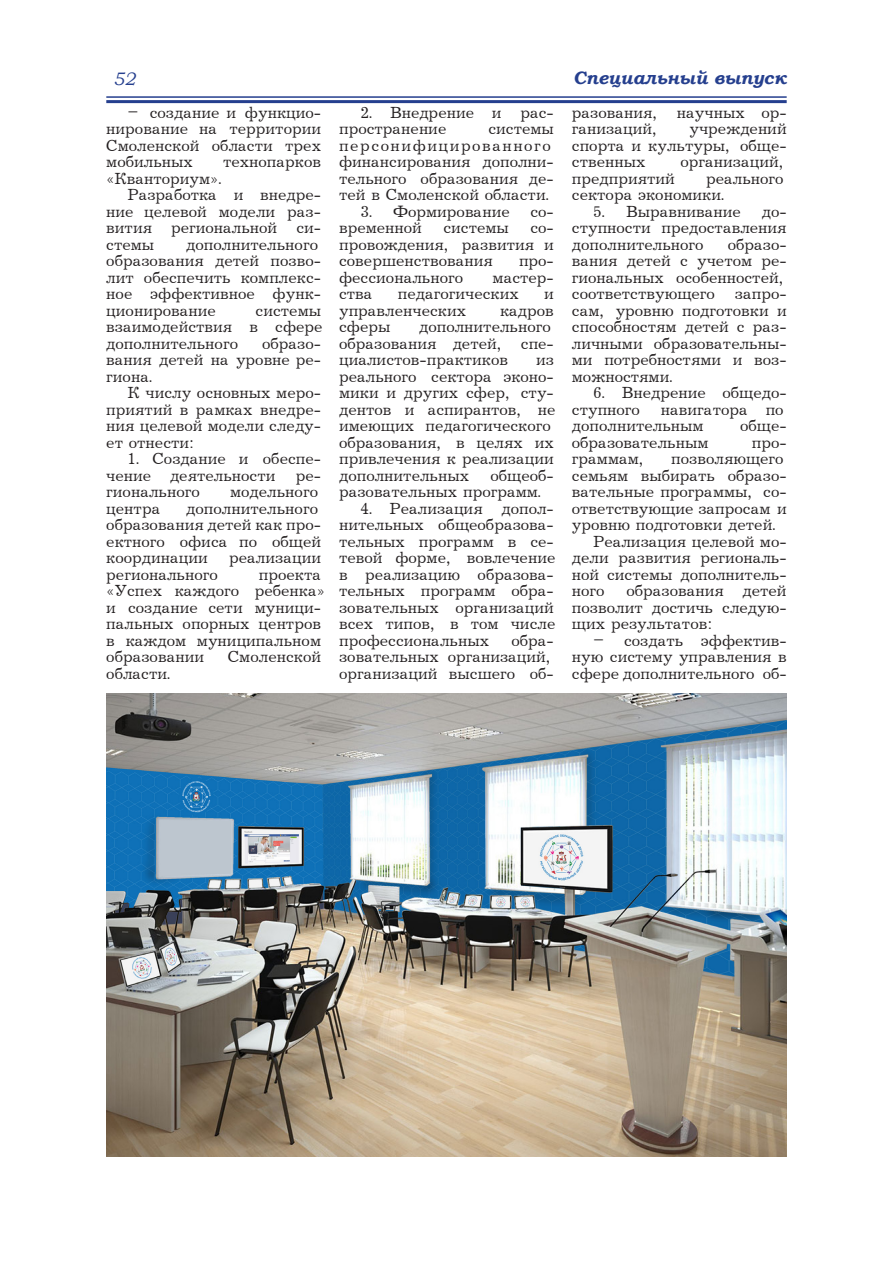
<style>
.page{position:relative;width:893px;height:1263px;background:#fff}
.page>*{position:absolute;margin:0;border:0;box-sizing:border-box;transform-origin:0 0}
.t1{font:italic 700 18px "Bookman Old Style";color:#253f8e}
.t2{font:italic 18px "Bookman Old Style";color:#253f8e}
.t3{font:16.5px/16.5px "Journal";color:#231f20}
</style>
<div class="page">
<hr style="left:106px;top:96px;width:681px;height:2px;background:#253f8e">
<hr style="left:106px;top:100px;width:681px;height:3px;background:#253f8e">
<img style="left:106px;top:693px;width:681px;height:464px">
<p class="t2" style="left:113px;top:66px;width:24px">52</p>
<p class="t1" style="left:573px;top:64px;width:215px">Специальный выпуск</p>
<p class="t3" style="left:106px;top:104px;width:216px;text-align:justify;text-indent:21px">– создание и функцио&shy;нирование на территории Смоленской области трех мобильных</p>
<p class="t3" style="left:339px;top:104px;width:216px;text-indent:21px">2. Внедрение и рас&shy;пространение</p>
<p class="t3" style="left:572px;top:104px;width:216px">разования, научных ор&shy;ганизаций,</p>
<p class="t3" style="left:572px;top:121px;width:216px;text-align:justify;text-indent:118px">учреждений спорта и культуры, обще&shy;ственных</p>
<p class="t3" style="left:339px;top:121px;width:216px;text-indent:149px">системы персонифицированного финансирования дополни&shy;тельного образования де&shy;тей в Смоленской области.</p>
<p class="t3" style="left:360px;top:203px;width:151px">3. Формирование</p>
<p class="t3" style="left:530px;top:203px;width:25px">со-</p>
<p class="t3" style="left:339px;top:220px;width:84px">временной</p>
<p class="t3" style="left:443px;top:220px;width:67px">системы</p>
<p class="t3" style="left:680px;top:154px;width:104px">организаций,</p>
<p class="t3" style="left:223px;top:154px;width:100px">технопарков</p>
<p class="t3" style="left:106px;top:170px;width:117px">«Кванториум».</p>
<p class="t3" style="left:106px;top:187px;width:216px;text-align:justify;text-indent:21px">Разработка и внедре&shy;ние целевой модели раз&shy;вития региональной си&shy;стемы</p>
<p class="t3" style="left:572px;top:170px;width:104px">предприятий</p>
<p class="t3" style="left:572px;top:170px;width:213px;text-indent:134px">реального сектора экономики.</p>
<p class="t3" style="left:593px;top:203px;width:149px">5. Выравнивание</p>
<p class="t3" style="left:572px;top:203px;width:216px;text-align:justify;text-indent:190px">до&shy;ступности предоставления дополнительного</p>
<p class="t3" style="left:339px;top:220px;width:216px;text-align:justify;text-indent:191px">со&shy;провождения, развития и совершенствования</p>
<p class="t3" style="left:572px;top:236px;width:216px;text-indent:156px">образо&shy;вания детей с учетом ре&shy;гиональных особенностей, соответствующего запро&shy;сам, уровню подготовки и способностям детей с раз&shy;личными образовательны&shy;ми потребностями и воз&shy;можностями.</p>
<p class="t3" style="left:572px;top:385px;width:216px;text-indent:21px">6. Внедрение общедо&shy;ступного</p>
<p class="t3" style="left:106px;top:236px;width:216px;text-indent:80px">дополнительного образования детей позво&shy;лит обеспечить комплекс&shy;ное эффективное функ&shy;ционирование</p>
<p class="t3" style="left:519px;top:253px;width:36px">про-</p>
<p class="t3" style="left:339px;top:269px;width:126px">фессионального</p>
<p class="t3" style="left:493px;top:269px;width:63px">мастер-</p>
<p class="t3" style="left:339px;top:286px;width:35px">ства</p>
<p class="t3" style="left:398px;top:286px;width:122px">педагогических</p>
<p class="t3" style="left:544px;top:286px;width:11px">и</p>
<p class="t3" style="left:339px;top:302px;width:129px">управленческих</p>
<p class="t3" style="left:500px;top:302px;width:55px">кадров</p>
<p class="t3" style="left:339px;top:319px;width:53px">сферы</p>
<p class="t3" style="left:106px;top:302px;width:218px;text-align:justify;text-indent:149px">системы взаимодействия в сфере дополнительного</p>
<p class="t3" style="left:339px;top:319px;width:216px;text-indent:80px">дополнительного образования детей, спе&shy;циалистов-практиков</p>
<p class="t3" style="left:106px;top:335px;width:216px;text-align:justify;text-indent:156px">образо&shy;вания детей на уровне ре&shy;гиона.</p>
<p class="t3" style="left:106px;top:385px;width:216px;text-align:justify;text-indent:21px">К числу основных меро&shy;приятий в рамках внедре&shy;ния целевой модели следу&shy;ет отнести:</p>
<p class="t3" style="left:106px;top:451px;width:216px;text-align:justify;text-indent:21px">1. Создание и обеспе&shy;чение деятельности ре&shy;гионального</p>
<p class="t3" style="left:339px;top:352px;width:218px;text-indent:197px">из реального сектора эконо&shy;мики и других сфер, сту&shy;дентов и аспирантов, не имеющих педагогического образования, в целях их привлечения к реализации дополнительных</p>
<p class="t3" style="left:572px;top:401px;width:213px;text-indent:89px">навигатора по дополнительным</p>
<p class="t3" style="left:740px;top:418px;width:48px">обще-</p>
<p class="t3" style="left:572px;top:434px;width:138px">образовательным</p>
<p class="t3" style="left:752px;top:434px;width:36px">про-</p>
<p class="t3" style="left:572px;top:451px;width:73px">граммам,</p>
<p class="t3" style="left:572px;top:451px;width:216px;text-indent:99px">позволяющего семьям выбирать образо&shy;вательные программы, со&shy;ответствующие запросам и уровню подготовки детей.</p>
<p class="t3" style="left:572px;top:533px;width:216px;text-align:justify;text-indent:21px">Реализация целевой мо&shy;дели развития региональ&shy;ной системы дополнитель&shy;ного</p>
<p class="t3" style="left:339px;top:467px;width:216px;text-indent:151px">общеоб&shy;разовательных программ.</p>
<p class="t3" style="left:339px;top:500px;width:218px;text-align:justify;text-indent:21px">4. Реализация допол&shy;нительных общеобразова&shy;тельных программ в се&shy;тевой форме, вовлечение в реализацию образова&shy;тельных программ обра&shy;зовательных организаций всех типов, в том числе профессиональных</p>
<p class="t3" style="left:230px;top:484px;width:89px">модельного</p>
<p class="t3" style="left:106px;top:500px;width:56px">центра</p>
<p class="t3" style="left:106px;top:500px;width:216px;text-indent:80px">дополнительного образования детей как про&shy;ектного офиса по общей координации</p>
<p class="t3" style="left:229px;top:550px;width:93px">реализации</p>
<p class="t3" style="left:106px;top:566px;width:113px">регионального</p>
<p class="t3" style="left:106px;top:566px;width:220px;text-indent:153px">проекта «Успех каждого ребенка» и создание сети муници&shy;пальных опорных центров в каждом муниципальном образовании</p>
<p class="t3" style="left:572px;top:583px;width:216px;text-align:justify;text-indent:55px">образования детей позволит достичь следую&shy;щих результатов:</p>
<p class="t3" style="left:572px;top:632px;width:216px;text-align:justify;text-indent:21px">– создать эффектив&shy;ную систему управления в сфере дополнительного об-</p>
<p class="t3" style="left:339px;top:632px;width:216px;text-indent:172px">обра&shy;зовательных организаций, организаций высшего об-</p>
<p class="t3" style="left:228px;top:649px;width:95px">Смоленской</p>
<p class="t3" style="left:106px;top:665px;width:65px">области.</p>
</div>
